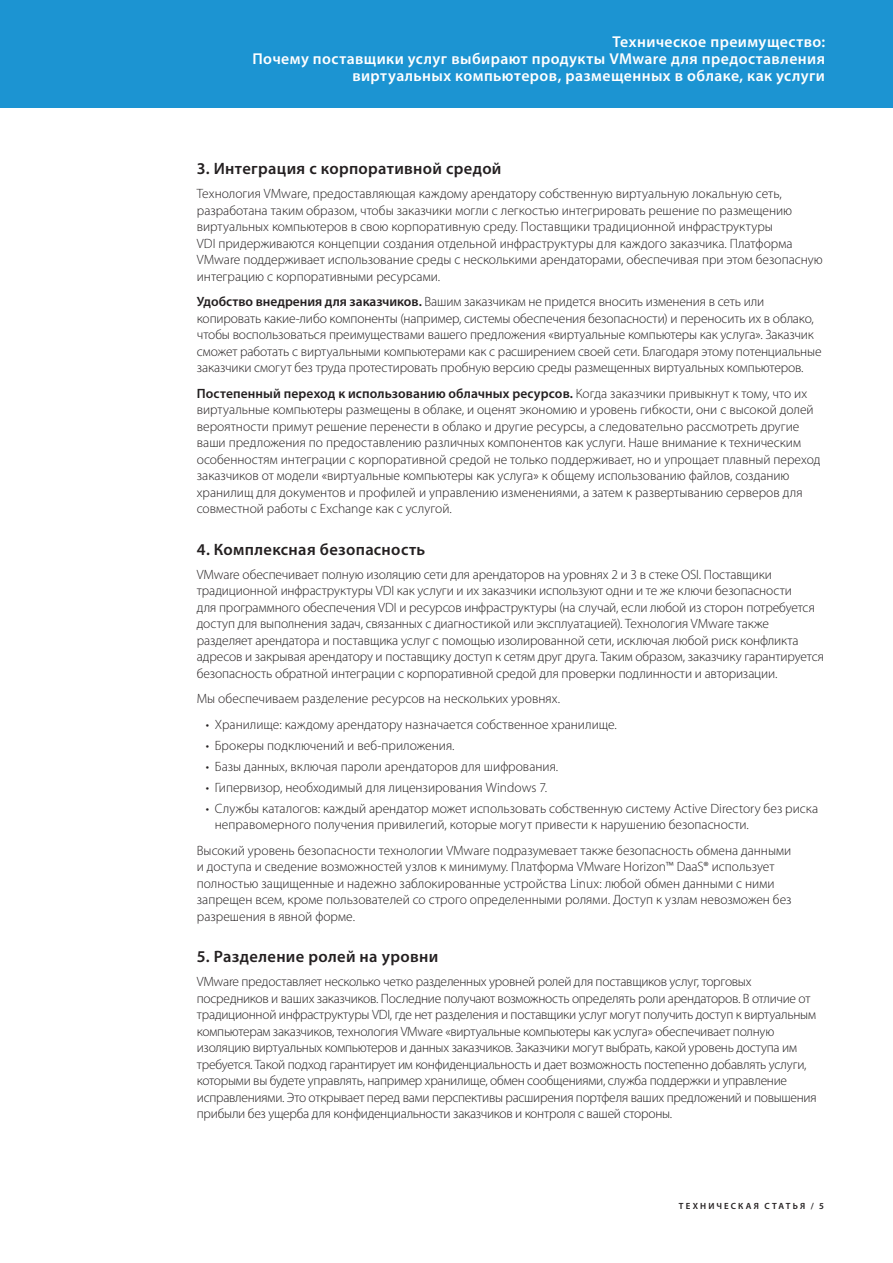
<style>
.page{position:relative;width:893px;height:1263px;background:#fff}
.page>*{position:absolute;margin:0;border:0;box-sizing:border-box;transform-origin:0 0}
._4a_Subhead_1{font:600 16.5px "Myriad Pro";letter-spacing:.02em;color:#231f20}
.t1{font:600 15.75px/17.2px "Myriad Pro";letter-spacing:.025em;color:#fff;text-align:right}
._5a_Body{font:300 13.5px/16.5px "Myriad Pro";letter-spacing:-.005em;color:#231f20}
.t2{font:600 9px "Myriad Pro";letter-spacing:.235em;color:#231f20}
.s1{font-weight:600}
</style>
<div class="page">
<div style="left:0;top:0;width:893px;height:108px;background:#1c94d2"></div>
<p class="t1" style="left:252px;top:32px;width:574px">Техническое преимущество:<br>Почему поставщики услуг выбирают продукты VMware для предоставления виртуальных компьютеров, размещенных в облаке, как услуги</p>
<p class="_4a_Subhead_1" style="left:197px;top:158px;width:306px">3. Интеграция с корпоративной средой</p>
<p class="_5a_Body" style="left:197px;top:186px;width:627px">Технология VMware, предоставляющая каждому арендатору собственную виртуальную локальную сеть, разработана таким образом, чтобы заказчики могли с легкостью интегрировать решение по размещению виртуальных компьютеров в свою корпоративную среду. Поставщики традиционной инфраструктуры<br>VDI придерживаются концепции создания отдельной инфраструктуры для каждого заказчика. Платформа VMware поддерживает использование среды с несколькими арендаторами, обеспечивая при этом безопасную интеграцию с корпоративными ресурсами.</p>
<p class="_5a_Body" style="left:197px;top:294px;width:626px"><span class="s1">Удобство внедрения для заказчиков.</span> Вашим заказчикам не придется вносить изменения в сеть или копировать какие-либо компоненты (например, системы обеспечения безопасности) и переносить их в облако, чтобы воспользоваться преимуществами вашего предложения «виртуальные компьютеры как услуга». Заказчик сможет работать с виртуальными компьютерами как с расширением своей сети. Благодаря этому потенциальные заказчики смогут без труда протестировать пробную версию среды размещенных виртуальных компьютеров.</p>
<p class="_5a_Body" style="left:197px;top:385px;width:625px"><span class="s1">Постепенный переход к использованию облачных ресурсов.</span> Когда заказчики привыкнут к тому, что их виртуальные компьютеры размещены в облаке, и оценят экономию и уровень гибкости, они с высокой долей вероятности примут решение перенести в облако и другие ресурсы, а следовательно рассмотреть другие ваши предложения по предоставлению различных компонентов как услуги. Наше внимание к техническим особенностям интеграции с корпоративной средой не только поддерживает, но и упрощает плавный переход заказчиков от модели «виртуальные компьютеры как услуга» к общему использованию файлов, созданию хранилищ для документов и профилей и управлению изменениями, а затем к развертыванию серверов для совместной работы с Exchange как с услугой.</p>
<p class="_4a_Subhead_1" style="left:197px;top:539px;width:230px">4. Комплексная безопасность</p>
<p class="_5a_Body" style="left:197px;top:566px;width:629px">VMware обеспечивает полную изоляцию сети для арендаторов на уровнях 2 и 3 в стеке OSI. Поставщики традиционной инфраструктуры VDI как услуги и их заказчики используют одни и те же ключи безопасности<br>для программного обеспечения VDI и ресурсов инфраструктуры (на случай, если любой из сторон потребуется доступ для выполнения задач, связанных с диагностикой или эксплуатацией). Технология VMware также разделяет арендатора и поставщика услуг с помощью изолированной сети, исключая любой риск конфликта адресов и закрывая арендатору и поставщику доступ к сетям друг друга. Таким образом, заказчику гарантируется безопасность обратной интеграции с корпоративной средой для проверки подлинности и авторизации.</p>
<p class="_5a_Body" style="left:197px;top:690px;width:364px">Мы обеспечиваем разделение ресурсов на нескольких уровнях.</p>
<p class="_5a_Body" style="left:206px;top:716px;width:411px">• Хранилище: каждому арендатору назначается собственное хранилище.</p>
<p class="_5a_Body" style="left:206px;top:737px;width:249px">• Брокеры подключений и веб-приложения.</p>
<p class="_5a_Body" style="left:206px;top:758px;width:353px">• Базы данных, включая пароли арендаторов для шифрования.</p>
<p class="_5a_Body" style="left:206px;top:779px;width:342px">• Гипервизор, необходимый для лицензирования Windows 7.</p>
<p class="_5a_Body" style="left:215px;top:800px;width:605px;text-indent:-9px">• Службы каталогов: каждый арендатор может использовать собственную систему Active Directory без риска неправомерного получения привилегий, которые могут привести к нарушению безопасности.</p>
<p class="_5a_Body" style="left:197px;top:842px;width:596px">Высокий уровень безопасности технологии VMware подразумевает также безопасность обмена данными и доступа и сведение возможностей узлов к минимуму. Платформа VMware Horizon™ DaaS® использует полностью защищенные и надежно заблокированные устройства Linux: любой обмен данными с ними запрещен всем, кроме пользователей со строго определенными ролями. Доступ к узлам невозможен без разрешения в явной форме.</p>
<p class="_4a_Subhead_1" style="left:197px;top:946px;width:243px">5. Разделение ролей на уровни</p>
<p class="_5a_Body" style="left:197px;top:973px;width:621px">VMware предоставляет несколько четко разделенных уровней ролей для поставщиков услуг, торговых посредников и ваших заказчиков. Последние получают возможность определять роли арендаторов. В отличие от традиционной инфраструктуры VDI, где нет разделения и поставщики услуг могут получить доступ к виртуальным компьютерам заказчиков, технология VMware «виртуальные компьютеры как услуга» обеспечивает полную изоляцию виртуальных компьютеров и данных заказчиков. Заказчики могут выбрать, какой уровень доступа им требуется. Такой подход гарантирует им конфиденциальность и дает возможность постепенно добавлять услуги, которыми вы будете управлять, например хранилище, обмен сообщениями, служба поддержки и управление исправлениями. Это открывает перед вами перспективы расширения портфеля ваших предложений и повышения прибыли без ущерба для конфиденциальности заказчиков и контроля с вашей стороны.</p>
<p class="t2" style="left:679px;top:1200px;width:147px">ТЕХНИЧЕСКАЯ СТАТЬЯ / 5</p>
</div>
